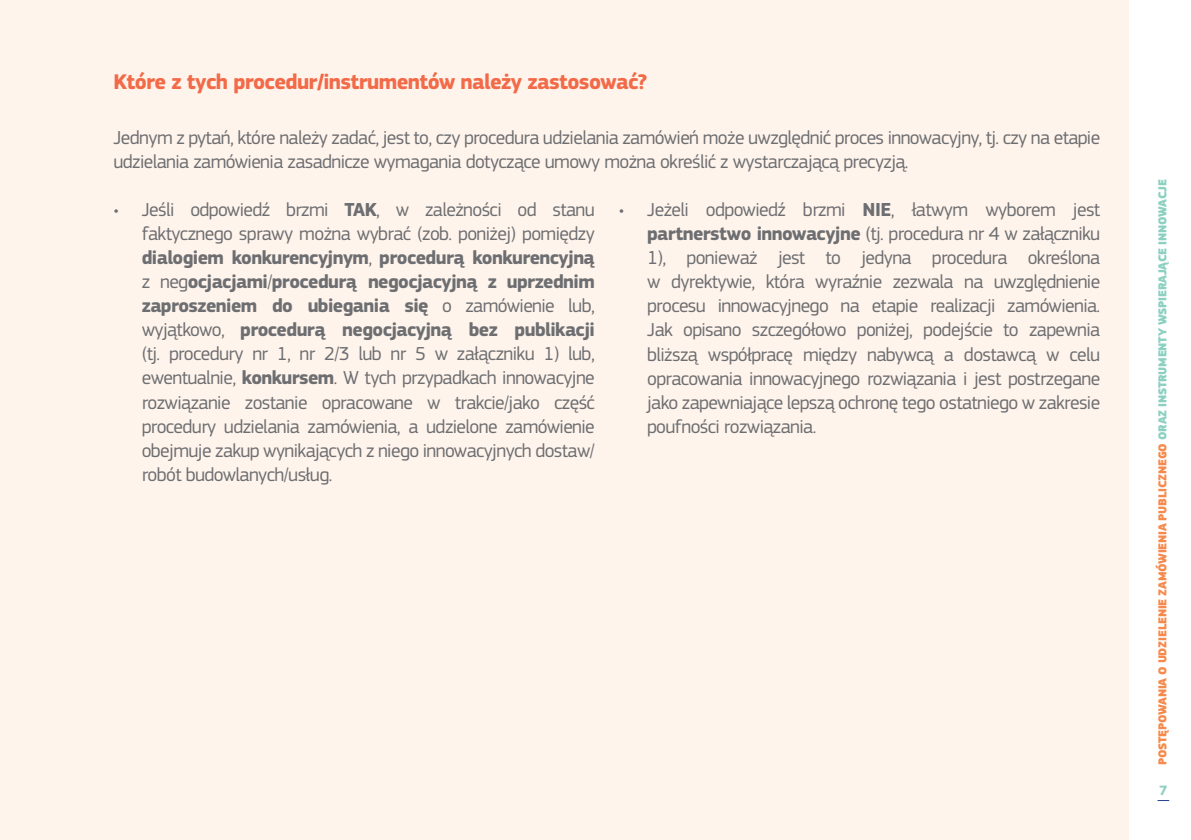
<style>
.page{position:relative;width:1191px;height:840px;background:#fff}
.page>*{position:absolute;margin:0;border:0;box-sizing:border-box;transform-origin:0 0}
.t1{font:700 22px "EC Square Sans Pro";letter-spacing:-.03em;color:#f26a47}
.t2{font:19.6px/24px "EC Square Sans Pro";letter-spacing:-.03em;color:#6d6e71;text-align:justify}
.t3{font:700 14px "EC Square Sans Pro";color:#8bd0c0}
.t4{font:900 12px "EC Square Sans Pro Extra";letter-spacing:-.02em;color:#f68a4c}
.s1{font-weight:700}
.s2{color:#8bd0c0}
</style>
<div class="page">
<div style="left:0;top:0;width:1128px;height:839px;background:#fff4ec"></div>
<p class="t1" style="left:113px;top:68px;width:535px">Które z tych procedur/instrumentów należy zastosować?</p>
<p class="t2" style="left:113px;top:126px;width:988px">Jednym z pytań, które należy zadać, jest to, czy procedura udzielania zamówień może uwzględnić proces innowacyjny, tj. czy na etapie udzielania zamówienia zasadnicze wymagania dotyczące umowy można określić z wystarczającą precyzją.</p>
<p class="t2" style="left:142px;top:198px;width:454px;text-indent:-28px">• Jeśli odpowiedź brzmi <span class="s1">TAK</span>, w zależności od stanu faktycznego sprawy można wybrać (zob. poniżej) pomiędzy <span class="s1">dialogiem konkurencyjnym</span>, <span class="s1">procedurą konkurencyjną </span>z neg<span class="s1">ocjacjami</span>/<span class="s1">procedurą negocjacyjną z uprzednim zaproszeniem do ubiegania się</span> o zamówienie lub, wyjątkowo, <span class="s1">procedurą negocjacyjną bez publikacji </span>(tj. procedury nr 1, nr 2/3 lub nr 5 w załączniku 1) lub, ewentualnie, <span class="s1">konkursem</span>. W tych przypadkach innowacyjne rozwiązanie zostanie opracowane w trakcie/jako część procedury udzielania zamówienia, a udzielone zamówienie obejmuje zakup wynikających z niego innowacyjnych dostaw/ robót budowlanych/usług.</p>
<p class="t2" style="left:647px;top:198px;width:454px;text-indent:-28px">• Jeżeli odpowiedź brzmi <span class="s1">NIE</span>, łatwym wyborem jest <span class="s1">partnerstwo innowacyjne</span> (tj. procedura nr 4 w załączniku 1), ponieważ jest to jedyna procedura określona w dyrektywie, która wyraźnie zezwala na uwzględnienie procesu innowacyjnego na etapie realizacji zamówienia.<br>Jak opisano szczegółowo poniżej, podejście to zapewnia bliższą współpracę między nabywcą a dostawcą w celu opracowania innowacyjnego rozwiązania i jest postrzegane jako zapewniające lepszą ochronę tego ostatniego w zakresie poufności rozwiązania.</p>
<p class="t4" style="left:1155px;top:764px;width:587px;rotate:-90deg">POSTĘPOWANIA O UDZIELENIE ZAMÓWIENIA PUBLICZNEGO <span class="s2">ORAZ INSTRUMENTY WSPIERAJĄCE INNOWACJE</span></p>
<p class="t3" style="left:1159px;top:781px;width:10px">7</p>
</div>
